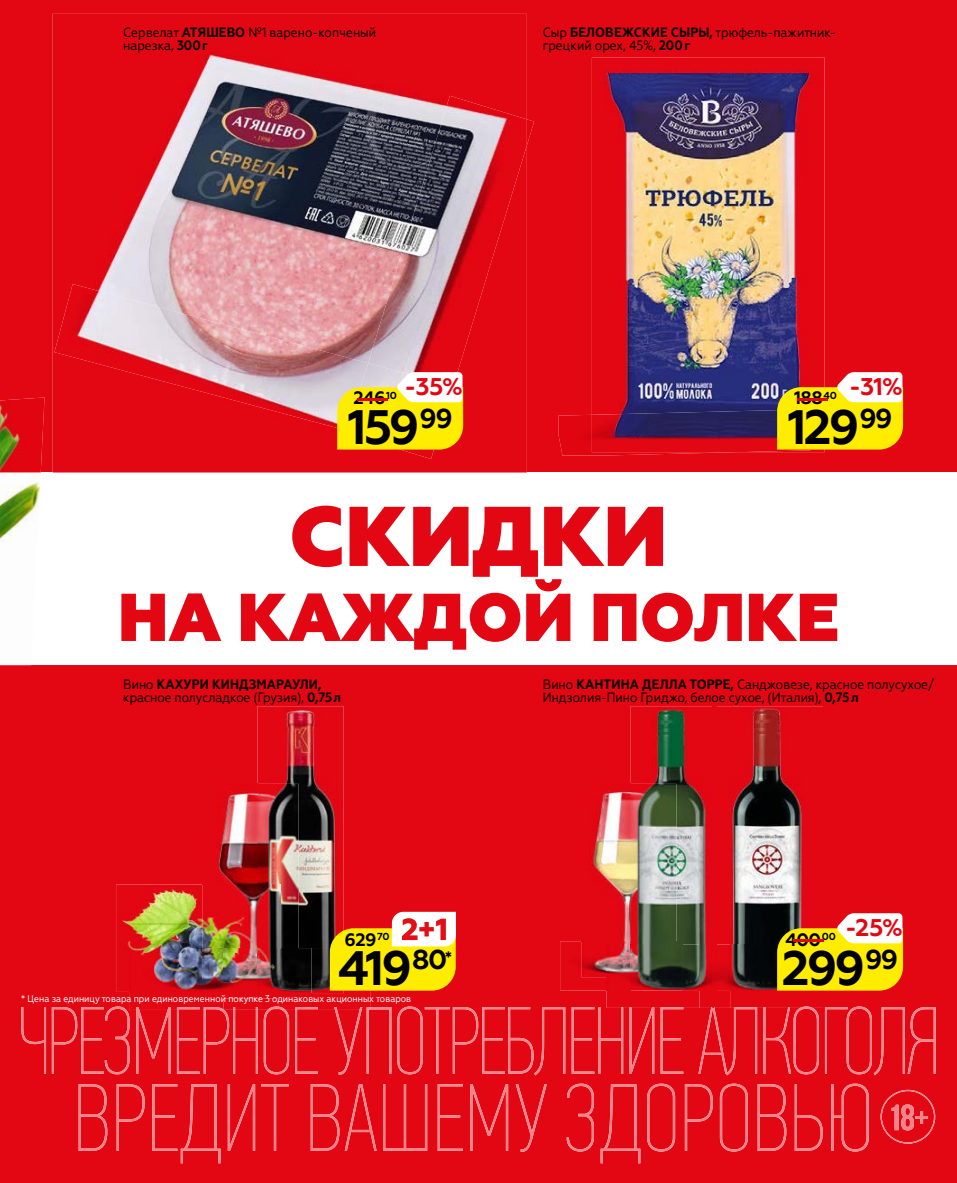
<style>
.page{position:relative;width:957px;height:1183px;background:#fff}
.page>*{position:absolute;margin:0;border:0;box-sizing:border-box;transform-origin:0 0}
.t1{font:800 84.45px "Geometria";color:#e30613}
.t2{font:800 67.5px "Geometria";color:#e30613}
.t3{font:700 48.15px "Geometria";letter-spacing:-.06em;color:#000}
.t4{font:700 24px "Geometria";color:#e30613}
.t5{font:700 17.85px "Geometria";letter-spacing:-.03em;color:#000}
.t6{font:700 16.5px "Geometria Narrow";color:#000}
.t7{font:13.5px/13.5px "Geometria Narrow";color:#000}
.t8{font:700 10.2px "Geometria";color:#000}
.t9{font:9.75px "Geometria Narrow";color:#fff}
.s1{font-weight:700}
.s2{color:#e30613}
.s3{font-size:17.85px;color:#e30613}
</style>
<div class="page">
<div style="left:0;top:0;width:957px;height:1182px;background:#e30613"></div>
<div style="left:0;top:472px;width:957px;height:193px;background:#fff"></div>
<img style="left:0;top:397px;width:45px;height:75px">
<img style="left:0;top:472px;width:41px;height:68px">
<svg style="left:79px;top:1083px;width:789px;height:79px;background:#e51925"></svg>
<svg style="left:21px;top:1006px;width:914px;height:68px;background:#e51d29"></svg>
<svg style="left:880px;top:1089px;width:55px;height:54px;background:#e62631"></svg>
<img style="left:527px;top:119px;width:7px;height:26px">
<img style="left:560px;top:941px;width:46px;height:49px">
<img style="left:582px;top:783px;width:48px;height:194px">
<img style="left:203px;top:783px;width:54px;height:164px">
<div style="left:730px;top:990px;width:93px;height:17px;background:#e30613"></div>
<img style="left:734px;top:1006px;width:78px;height:1px">
<img style="left:630px;top:706px;width:193px;height:238px">
<img style="left:717px;top:944px;width:60px;height:46px">
<img style="left:53px;top:14px;width:474px;height:458px">
<img style="left:54px;top:284px;width:293px;height:146px">
<img style="left:347px;top:96px;width:180px;height:363px">
<img style="left:347px;top:363px;width:66px;height:9px">
<div style="left:606px;top:990px;width:124px;height:17px;background:#e30613"></div>
<img style="left:621px;top:1006px;width:62px;height:1px">
<img style="left:606px;top:944px;width:111px;height:46px">
<svg style="left:676px;top:941px;width:6px;height:3px"></svg>
<img style="left:630px;top:944px;width:52px;height:46px">
<img style="left:278px;top:990px;width:92px;height:16px">
<img style="left:278px;top:1006px;width:92px;height:2px">
<img style="left:278px;top:988px;width:33px;height:10px">
<img style="left:257px;top:706px;width:87px;height:241px">
<img style="left:298px;top:947px;width:46px;height:45px">
<img style="left:280px;top:948px;width:18px;height:40px">
<img style="left:129px;top:952px;width:149px;height:57px">
<img style="left:136px;top:1006px;width:137px;height:3px">
<img style="left:188px;top:991px;width:35px;height:7px">
<img style="left:223px;top:991px;width:55px;height:17px">
<img style="left:116px;top:884px;width:87px;height:107px">
<img style="left:188px;top:947px;width:69px;height:5px">
<img style="left:223px;top:947px;width:34px;height:1px">
<img style="left:257px;top:884px;width:23px;height:104px">
<svg style="left:257px;top:988px;width:23px;height:4px"></svg>
<svg style="left:257px;top:947px;width:41px;height:1px"></svg>
<img style="left:203px;top:952px;width:20px;height:36px">
<img style="left:558px;top:414px;width:180px;height:41px">
<img style="left:592px;top:58px;width:232px;height:394px">
<img style="left:592px;top:409px;width:218px;height:43px">
<svg style="left:337px;top:372px;width:126px;height:77px"></svg>
<svg style="left:777px;top:912px;width:126px;height:78px"></svg>
<svg style="left:330px;top:911px;width:126px;height:79px"></svg>
<svg style="left:777px;top:372px;width:126px;height:77px"></svg>
<p class="t7" style="left:123px;top:25px;width:255px">Сервелат <span class="s1">АТЯШЕВО</span> №1 варено-копченый нарезка, <span class="s1">300г</span></p>
<p class="t7" style="left:543px;top:25px;width:295px">Сыр <span class="s1">БЕЛОВЕЖСКИЕ СЫРЫ,</span> трюфель-пажитник&shy;грецкий орех, 45%, <span class="s1">200г</span></p>
<h3 class="t4" style="left:404px;top:372px;width:60px">-35%</h3>
<h3 class="t3" style="left:348px;top:398px;width:106px">159<sup>99</sup></h3>
<h3 class="t5" style="left:348px;top:387px;width:51px"><span class="s2">-</span>246<sup>10</sup></h3>
<h3 class="t4" style="left:849px;top:372px;width:55px">-31%</h3>
<h3 class="t3" style="left:787px;top:398px;width:106px">129<sup>99</sup></h3>
<h3 class="t5" style="left:787px;top:387px;width:51px"><span class="s2">-</span>188<sup>40</sup></h3>
<h1 class="t1" style="left:289px;top:485px;width:379px">СКИДКИ</h1>
<h2 class="t2" style="left:118px;top:576px;width:723px">НА КАЖДОЙ ПОЛКЕ</h2>
<p class="t7" style="left:123px;top:677px;width:219px">Вино <span class="s1">КАХУРИ КИНДЗМАРАУЛИ, </span>красное полусладкое (Грузия), <span class="s1">0,75л</span></p>
<p class="t7" style="left:543px;top:677px;width:393px">Вино <span class="s1">КАНТИНА ДЕЛЛА ТОРРЕ,</span> Санджовезе, красное полусухое/<br>Индзолия-Пино Гриджо, белое сухое, (Италия), <span class="s1">0,75л</span></p>
<h3 class="t5" style="left:344px;top:928px;width:47px">629<sup>70</sup></h3>
<h3 class="t3" style="left:338px;top:939px;width:111px">419<sup>80</sup></h3>
<p class="t9" style="left:21px;top:992px;width:391px">* Цена за единицу товара при единовременной покупке 3 одинаковых акционных товаров</p>
<p class="t6" style="left:445px;top:946px;width:8px">*</p>
<h3 class="t4" style="left:845px;top:912px;width:59px">-25%</h3>
<h3 class="t3" style="left:782px;top:939px;width:118px">299<sup>99</sup></h3>
<p class="t8" style="left:784px;top:929px;width:53px"><span class="s3">-</span>00</p>
<h3 class="t5" style="left:785px;top:928px;width:37px">400</h3>
</div>
